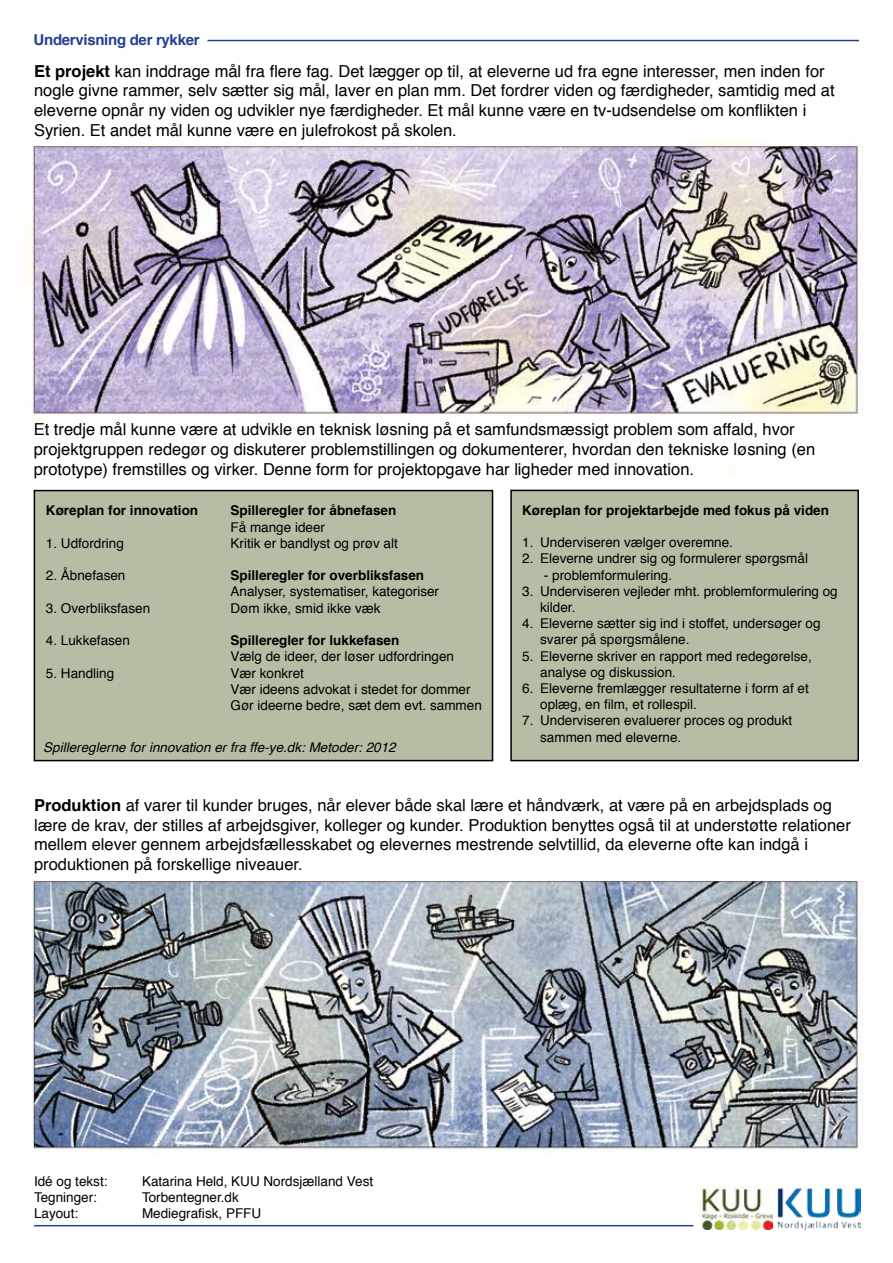
<style>
.page{position:relative;width:893px;height:1263px;background:#fff}
.page>*{position:absolute;margin:0;border:0;box-sizing:border-box;transform-origin:0 0}
.t1{font:16.5px/19.8px "Helvetica";color:#000}
.t2{font:700 15px "Helvetica";letter-spacing:-.02em;color:#25408f}
.t3{font:13.5px/16.2px "Helvetica";color:#000}
.t4{font:700 13.5px "Helvetica";color:#000}
.t5{font:italic 13.5px "Helvetica";color:#000}
.s1{font-weight:700}
</style>
<div class="page">
<hr style="left:207px;top:40px;width:652px;height:1px;background:#25408f">
<img style="left:700px;top:1185px;width:73px;height:44px">
<img style="left:778px;top:1188px;width:82px;height:42px">
<hr style="left:34px;top:1225px;width:659px;height:1px;background:#25408f">
<img style="left:32px;top:880px;width:831px;height:277px">
<div style="left:34px;top:491px;width:458px;height:270px;background:#b5bda5"></div>
<div style="left:34px;top:490px;width:459px;height:271px;border:2px solid #000"></div>
<img style="left:28px;top:141px;width:836px;height:335px">
<div style="left:511px;top:490px;width:347px;height:271px;background:#b5bda5"></div>
<div style="left:510px;top:490px;width:349px;height:271px;border:2px solid #000"></div>
<p class="t2" style="left:34px;top:27px;width:167px">Undervisning der rykker</p>
<p class="t1" style="left:34px;top:61px;width:802px"><span class="s1">Et projekt</span> kan inddrage mål fra flere fag. Det lægger op til, at eleverne ud fra egne interesser, men inden for nogle givne rammer, selv sætter sig mål, laver en plan mm. Det fordrer viden og færdigheder, samtidig med at eleverne opnår ny viden og udvikler nye færdigheder. Et mål kunne være en tv-udsendelse om konflikten i Syrien. Et andet mål kunne være en julefrokost på skolen.</p>
<p class="t1" style="left:34px;top:420px;width:783px">Et tredje mål kunne være at udvikle en teknisk løsning på et samfundsmæssigt problem som affald, hvor projektgruppen redegør og diskuterer problemstillingen og dokumenterer, hvordan den tekniske løsning (en prototype) fremstilles og virker. Denne form for projektopgave har ligheder med innovation.</p>
<p class="t4" style="left:46px;top:500px;width:154px">Køreplan for innovation</p>
<p class="t3" style="left:46px;top:535px;width:80px">1. Udfordring</p>
<p class="t3" style="left:46px;top:568px;width:81px">2. Åbnefasen</p>
<p class="t3" style="left:46px;top:600px;width:106px">3. Overbliksfasen</p>
<p class="t3" style="left:46px;top:633px;width:86px">4. Lukkefasen</p>
<p class="t3" style="left:46px;top:665px;width:70px">5. Handling</p>
<p class="t4" style="left:522px;top:499px;width:308px">Køreplan for projektarbejde med fokus på viden</p>
<p class="t3" style="left:522px;top:535px;width:212px">1. Underviseren vælger overemne.</p>
<p class="t3" style="left:522px;top:551px;width:287px">2. Eleverne undrer sig og formulerer spørgsmål</p>
<p class="t3" style="left:544px;top:567px;width:130px">- problemformulering.</p>
<p class="t3" style="left:540px;top:583px;width:299px;text-indent:-18px">3. Underviseren vejleder mht. problemformulering og kilder.</p>
<p class="t3" style="left:540px;top:616px;width:282px;text-indent:-18px">4. Eleverne sætter sig ind i stoffet, undersøger og svarer på spørgsmålene.</p>
<p class="t3" style="left:540px;top:648px;width:273px;text-indent:-18px">5. Eleverne skriver en rapport med redegørelse, analyse og diskussion.</p>
<p class="t3" style="left:540px;top:680px;width:270px;text-indent:-18px">6. Eleverne fremlægger resultaterne i form af et oplæg, en film, et rollespil.</p>
<p class="t3" style="left:540px;top:713px;width:254px;text-indent:-18px">7. Underviseren evaluerer proces og produkt sammen med eleverne.</p>
<p class="t4" style="left:231px;top:500px;width:167px">Spilleregler for åbnefasen</p>
<p class="t3" style="left:231px;top:519px;width:169px">Få mange ideer<br>Kritik er bandlyst og prøv alt</p>
<p class="t4" style="left:231px;top:565px;width:195px">Spilleregler for overbliksfasen</p>
<p class="t3" style="left:231px;top:584px;width:210px">Analyser, systematiser, kategoriser<br>Døm ikke, smid ikke væk</p>
<p class="t4" style="left:231px;top:629px;width:170px">Spilleregler for lukkefasen</p>
<p class="t3" style="left:231px;top:649px;width:253px">Vælg de ideer, der løser udfordringen<br>Vær konkret<br>Vær ideens advokat i stedet for dommer<br>Gør ideerne bedre, sæt dem evt. sammen</p>
<p class="t5" style="left:43px;top:737px;width:354px">Spillereglerne for innovation er fra ffe-ye.dk: Metoder: 2012</p>
<p class="t1" style="left:34px;top:796px;width:818px"><span class="s1">Produktion</span> af varer til kunder bruges, når elever både skal lære et håndværk, at være på en arbejdsplads og lære de krav, der stilles af arbejdsgiver, kolleger og kunder. Produktion benyttes også til at understøtte relationer mellem elever gennem arbejdsfællesskabet og elevernes mestrende selvtillid, da eleverne ofte kan indgå i produktionen på forskellige niveauer.</p>
<p class="t3" style="left:34px;top:1173px;width:75px">Idé og tekst:</p>
<p class="t3" style="left:142px;top:1173px;width:233px">Katarina Held, KUU Nordsjælland Vest</p>
<p class="t3" style="left:34px;top:1189px;width:65px">Tegninger:</p>
<p class="t3" style="left:142px;top:1189px;width:98px">Torbentegner.dk</p>
<p class="t3" style="left:34px;top:1205px;width:46px">Layout:</p>
<p class="t3" style="left:142px;top:1205px;width:121px">Mediegrafisk, PFFU</p>
</div>
